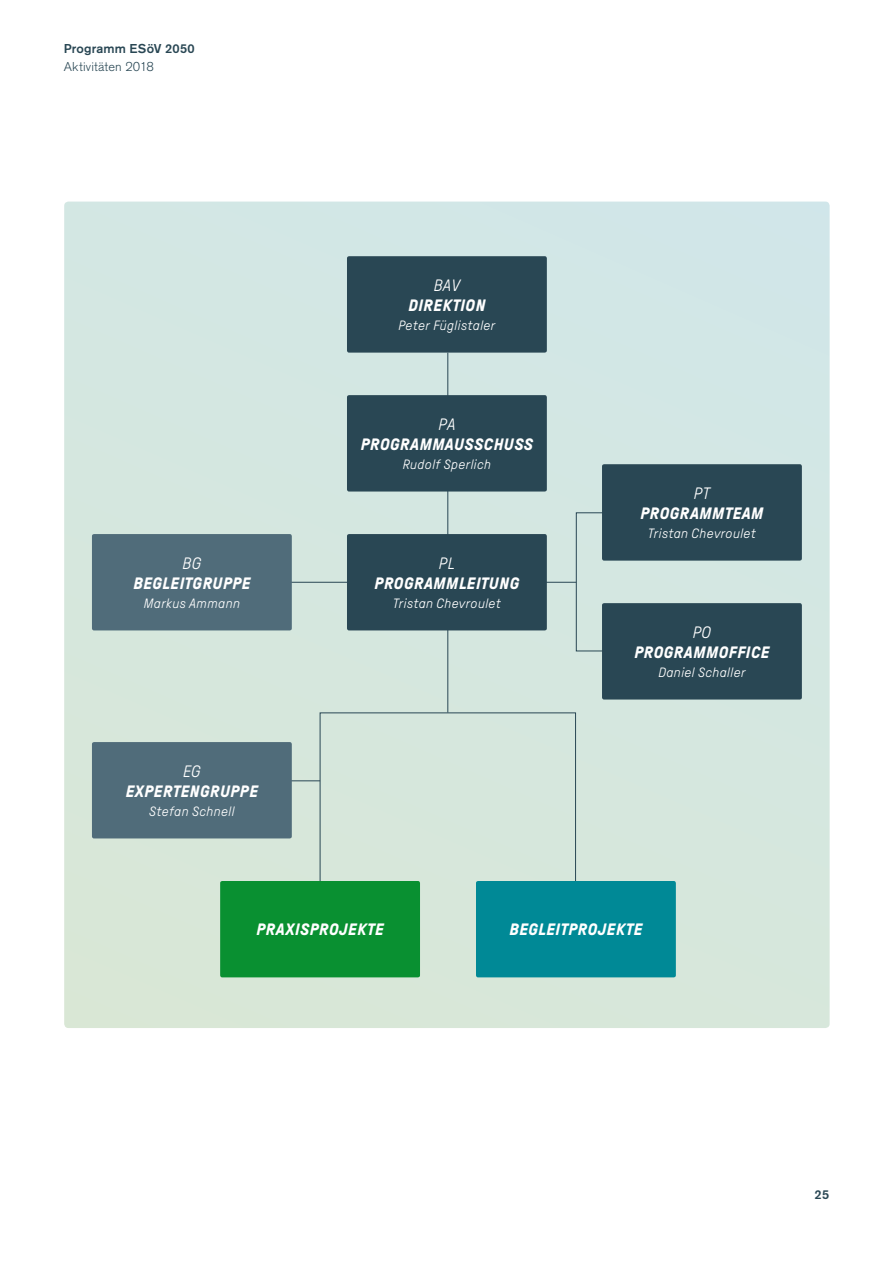
<style>
.page{position:relative;width:893px;height:1263px;background:#fff}
.page>*{position:absolute;margin:0;border:0;box-sizing:border-box;transform-origin:0 0}
.Titel_3_16pt{font:italic 700 16.5px "GT Pressura";letter-spacing:.03em;color:#fff}
.Titel_3_16pt-2{font:italic 300 16.5px "GT Pressura";letter-spacing:.015em;color:#fff}
.Titel_3_16pt-3{font:italic 300 13.5px "GT Pressura";letter-spacing:.03em;color:#fff}
.t1{font:500 12.75px "Akzidenz Grotesk BE";letter-spacing:.015em;color:#294754}
.t2{font:300 12.75px "Akzidenz Grotesk BE";letter-spacing:.015em;color:#294754}
</style>
<div class="page">
<div style="left:64px;top:202px;width:766px;height:826px;background:#d5e7df"></div>
<hr style="left:447px;top:353px;width:1px;height:359px;background:#294754">
<hr style="left:284px;top:582px;width:292px;height:1px;background:#294754">
<hr style="left:203px;top:780px;width:117px;height:1px;background:#294754">
<div style="left:576px;top:512px;width:44px;height:139px;border:1px solid #294754"></div>
<div style="left:220px;top:881px;width:200px;height:96px;background:#099031;border-radius:2px"></div>
<div style="left:476px;top:881px;width:200px;height:96px;background:#008996;border-radius:2px"></div>
<div style="left:92px;top:534px;width:200px;height:96px;background:#506c7a;border-radius:2px"></div>
<div style="left:602px;top:603px;width:200px;height:96px;background:#294754;border-radius:2px"></div>
<div style="left:92px;top:742px;width:200px;height:96px;background:#506c7a;border-radius:2px"></div>
<div style="left:602px;top:464px;width:200px;height:97px;background:#294754;border-radius:2px"></div>
<div style="left:347px;top:395px;width:200px;height:96px;background:#294754;border-radius:2px"></div>
<div style="left:347px;top:256px;width:200px;height:97px;background:#294754;border-radius:2px"></div>
<div style="left:347px;top:534px;width:200px;height:96px;background:#294754;border-radius:2px"></div>
<p class="t1" style="left:64px;top:40px;width:133px">Programm ESöV 2050</p>
<p class="t2" style="left:64px;top:59px;width:92px">Aktivitäten 2018</p>
<p class="Titel_3_16pt-2" style="left:182px;top:554px;width:20px">BG</p>
<p class="Titel_3_16pt" style="left:133px;top:574px;width:118px">BEGLEITGRUPPE</p>
<p class="Titel_3_16pt-3" style="left:144px;top:596px;width:98px">Markus Ammann</p>
<p class="Titel_3_16pt-2" style="left:183px;top:762px;width:19px">EG</p>
<p class="Titel_3_16pt" style="left:126px;top:782px;width:133px">EXPERTENGRUPPE</p>
<p class="Titel_3_16pt-3" style="left:149px;top:804px;width:87px">Stefan Schnell</p>
<p class="Titel_3_16pt-2" style="left:434px;top:277px;width:28px">BAV</p>
<p class="Titel_3_16pt" style="left:408px;top:296px;width:79px">DIREKTION</p>
<p class="Titel_3_16pt-3" style="left:398px;top:318px;width:98px">Peter Füglistaler</p>
<p class="Titel_3_16pt-2" style="left:438px;top:415px;width:19px">PA</p>
<p class="Titel_3_16pt" style="left:361px;top:435px;width:174px">PROGRAMMAUSSCHUSS</p>
<p class="Titel_3_16pt-3" style="left:403px;top:457px;width:90px">Rudolf Sperlich</p>
<p class="Titel_3_16pt-2" style="left:439px;top:554px;width:18px">PL</p>
<p class="Titel_3_16pt" style="left:375px;top:574px;width:146px">PROGRAMMLEITUNG</p>
<p class="Titel_3_16pt-3" style="left:393px;top:596px;width:109px">Tristan Chevroulet</p>
<p class="Titel_3_16pt-2" style="left:694px;top:484px;width:18px">PT</p>
<p class="Titel_3_16pt" style="left:641px;top:504px;width:124px">PROGRAMMTEAM</p>
<p class="Titel_3_16pt-3" style="left:648px;top:526px;width:109px">Tristan Chevroulet</p>
<p class="Titel_3_16pt-2" style="left:693px;top:623px;width:20px">PO</p>
<p class="Titel_3_16pt" style="left:634px;top:643px;width:136px">PROGRAMMOFFICE</p>
<p class="Titel_3_16pt-3" style="left:658px;top:665px;width:89px">Daniel Schaller</p>
<p class="Titel_3_16pt" style="left:256px;top:921px;width:129px">PRAXISPROJEKTE</p>
<p class="Titel_3_16pt" style="left:509px;top:921px;width:134px">BEGLEITPROJEKTE</p>
<p class="t1" style="left:815px;top:1187px;width:16px">25</p>
</div>
